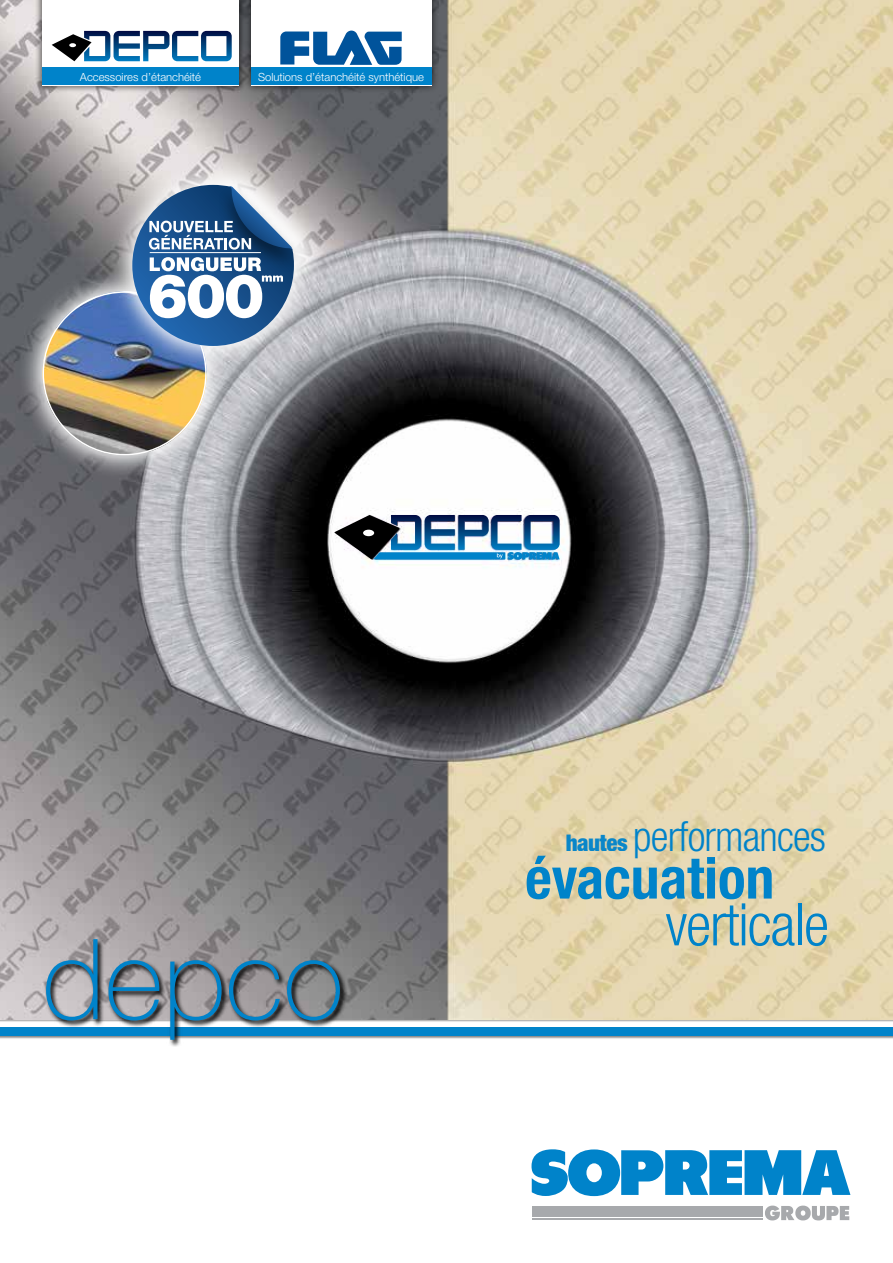
<style>
.page{position:relative;width:893px;height:1263px;background:#fff}
.page>*{position:absolute;margin:0;border:0;box-sizing:border-box;transform-origin:0 0}
.t1{font:100 112.05px "Helvetica Neue";color:#0083ca}
.t2{font:300 condensed 58.8px "Helvetica Neue";letter-spacing:-.02em;color:#0083ca}
.t3{font:700 condensed 57.45px "Helvetica Neue";color:#0083ca}
.t4{font:300 condensed 41.4px "Helvetica Neue";letter-spacing:-.02em;color:#0083ca}
.t5{font:300 11.25px "Helvetica Neue";color:#fff}
.s1{font-weight:900;font-size:22.95px}
</style>
<div class="page">
<img style="left:0;top:0;width:893px;height:1019px">
<div style="left:532px;top:1206px;width:230px;height:10px;background:#a7a9ac"></div>
<hr style="left:532px;top:1218px;width:230px;height:2px;background:#a7a9ac">
<svg style="left:765px;top:1205px;width:84px;height:15px"></svg>
<svg style="left:531px;top:1149px;width:319px;height:47px"></svg>
<div style="left:0;top:1027px;width:893px;height:12px;background:#000;opacity:.5"></div>
<div style="left:0;top:1028px;width:893px;height:8px;background:#0083ca"></div>
<svg style="left:334px;top:515px;width:226px;height:45px"></svg>
<svg style="left:19px;top:267px;width:212px;height:213px"></svg>
<img style="left:43px;top:291px;width:164px;height:164px;border-radius:82px">
<svg style="left:109px;top:159px;width:221px;height:211px"></svg>
<img style="left:209px;top:177px;width:99px;height:103px">
<svg style="left:132px;top:185px;width:162px;height:161px"></svg>
<hr style="left:150px;top:252px;width:111px;height:1px;background:#fff">
<svg style="left:45px;top:938px;width:303px;height:109px"></svg>
<div style="left:35px;top:0;width:211px;height:93px;background:#000;opacity:.5"></div>
<div style="left:43px;top:0;width:196px;height:85px;background:#fff"></div>
<div style="left:43px;top:68px;width:196px;height:17px;background:#0083ca"></div>
<svg style="left:52px;top:31px;width:180px;height:30px"></svg>
<div style="left:243px;top:0;width:196px;height:93px;background:#000;opacity:.75"></div>
<div style="left:251px;top:0;width:180px;height:85px;background:#fff"></div>
<div style="left:251px;top:68px;width:180px;height:17px;background:#0083ca"></div>
<svg style="left:280px;top:31px;width:122px;height:34px"></svg>
<p class="t5" style="left:80px;top:70px;width:123px">Accessoires d’étanchéité</p>
<p class="t5" style="left:258px;top:71px;width:167px">Solutions d’étanchéité synthétique</p>
<h1 class="t1" style="left:43px;top:915px;width:303px">depco</h1>
<h3 class="t4" style="left:566px;top:812px;width:262px"><span class="s1">hautes</span> performances</h3>
<h3 class="t3" style="left:525px;top:843px;width:251px">évacuation</h3>
<h2 class="t2" style="left:665px;top:891px;width:165px">verticale</h2>
</div>
